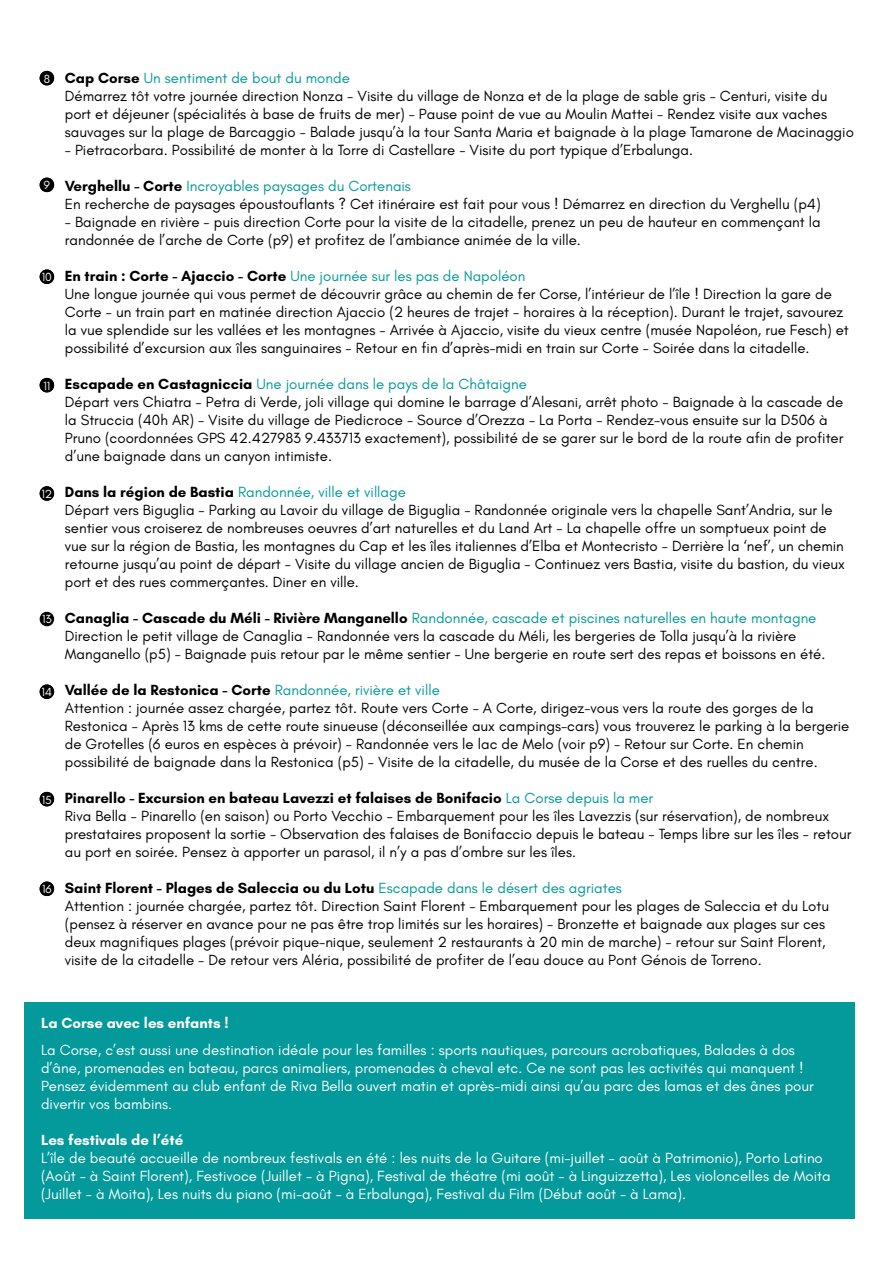
<style>
.page{position:relative;width:893px;height:1263px;background:#fff}
.page>*{position:absolute;margin:0;border:0;box-sizing:border-box;transform-origin:0 0}
.t1{font:15px/18px "Glacial Indifference";color:#000}
.t2{font:15px/18px "Glacial Indifference";color:#fff}
.t3{font:700 15px "Glacial Indifference";color:#fff}
.t4{font:12px "Glacial Indifference";color:#fff}
.s1{font-weight:700}
.s2{color:#04999a}
</style>
<div class="page">
<div style="left:25px;top:1002px;width:830px;height:216px;background:#04999a"></div>
<div style="left:40px;top:71px;width:14px;height:14px;background:#000;border-radius:50%"></div>
<div style="left:40px;top:71px;width:14px;height:14px;border:1px solid #000;border-radius:50%"></div>
<div style="left:40px;top:178px;width:14px;height:14px;background:#000;border-radius:50%"></div>
<div style="left:40px;top:178px;width:14px;height:14px;border:1px solid #000;border-radius:50%"></div>
<div style="left:40px;top:270px;width:14px;height:13px;background:#000;border-radius:50%"></div>
<div style="left:40px;top:270px;width:14px;height:14px;border:1px solid #000;border-radius:50%"></div>
<div style="left:40px;top:612px;width:14px;height:14px;background:#000;border-radius:50%"></div>
<div style="left:40px;top:612px;width:14px;height:14px;border:1px solid #000;border-radius:50%"></div>
<div style="left:40px;top:378px;width:14px;height:14px;background:#000;border-radius:50%"></div>
<div style="left:40px;top:378px;width:14px;height:14px;border:1px solid #000;border-radius:50%"></div>
<div style="left:40px;top:487px;width:14px;height:13px;background:#000;border-radius:50%"></div>
<div style="left:40px;top:486px;width:14px;height:15px;border:1px solid #000;border-radius:50%"></div>
<div style="left:40px;top:685px;width:14px;height:13px;background:#000;border-radius:50%"></div>
<div style="left:40px;top:685px;width:14px;height:14px;border:1px solid #000;border-radius:50%"></div>
<div style="left:40px;top:792px;width:14px;height:14px;background:#000;border-radius:50%"></div>
<div style="left:40px;top:792px;width:14px;height:14px;border:1px solid #000;border-radius:50%"></div>
<div style="left:40px;top:882px;width:14px;height:13px;background:#000;border-radius:50%"></div>
<div style="left:40px;top:882px;width:14px;height:14px;border:1px solid #000;border-radius:50%"></div>
<p class="t4" style="left:44px;top:72px;width:8px">81</p>
<p class="t4" style="left:44px;top:179px;width:8px">9</p>
<p class="t4" style="left:45px;top:179px;width:5px">1</p>
<p class="t4" style="left:42px;top:270px;width:12px">10</p>
<p class="t4" style="left:45px;top:270px;width:5px">1</p>
<p class="t4" style="left:43px;top:379px;width:8px">11</p>
<p class="t4" style="left:45px;top:379px;width:5px">1</p>
<p class="t4" style="left:41px;top:487px;width:12px">12</p>
<p class="t4" style="left:45px;top:487px;width:5px">1</p>
<p class="t4" style="left:42px;top:613px;width:11px">13</p>
<p class="t4" style="left:42px;top:685px;width:12px">14</p>
<p class="t4" style="left:45px;top:685px;width:5px">1</p>
<p class="t4" style="left:42px;top:793px;width:12px">15</p>
<p class="t4" style="left:45px;top:793px;width:5px">1</p>
<p class="t4" style="left:42px;top:882px;width:11px">16</p>
<p class="t4" style="left:45px;top:882px;width:5px">1</p>
<p class="t1" style="left:65px;top:69px;width:791px"><span class="s1">Cap Corse</span> <span class="s2">Un sentiment de bout du monde<br></span>Démarrez tôt votre journée direction Nonza - Visite du village de Nonza et de la plage de sable gris - Centuri, visite du port et déjeuner (spécialités à base de fruits de mer) - Pause point de vue au Moulin Mattei - Rendez visite aux vaches sauvages sur la plage de Barcaggio - Balade jusqu’à la tour Santa Maria et baignade à la plage Tamarone de Macinaggio</p>
<p class="t1" style="left:65px;top:141px;width:630px">- Pietracorbara. Possibilité de monter à la Torre di Castellare - Visite du port typique d’Erbalunga.</p>
<p class="t1" style="left:65px;top:177px;width:757px"><span class="s1">Verghellu - Corte</span> <span class="s2">Incroyables paysages du Cortenais<br></span>En recherche de paysages époustouflants ? Cet itinéraire est fait pour vous ! Démarrez en direction du Verghellu (p4)</p>
<p class="t1" style="left:65px;top:213px;width:757px">- Baignade en rivière - puis direction Corte pour la visite de la citadelle, prenez un peu de hauteur en commençant la randonnée de l’arche de Corte (p9) et profitez de l’ambiance animée de la ville.</p>
<p class="t1" style="left:65px;top:267px;width:785px"><span class="s1">En train : Corte - Ajaccio - Corte</span> <span class="s2">Une journée sur les pas de Napoléon<br></span>Une longue journée qui vous permet de découvrir grâce au chemin de fer Corse, l’intérieur de l’île ! Direction la gare de Corte - un train part en matinée direction Ajaccio (2 heures de trajet - horaires à la réception). Durant le trajet, savourez la vue splendide sur les vallées et les montagnes - Arrivée à Ajaccio, visite du vieux centre (musée Napoléon, rue Fesch) et possibilité d’excursion aux îles sanguinaires - Retour en fin d’après-midi en train sur Corte - Soirée dans la citadelle.</p>
<p class="t1" style="left:65px;top:375px;width:780px"><span class="s1">Escapade en Castagniccia</span> <span class="s2">Une journée dans le pays de la Châtaigne<br></span>Départ vers Chiatra - Petra di Verde, joli village qui domine le barrage d’Alesani, arrêt photo - Baignade à la cascade de la Struccia (40h AR) - Visite du village de Piedicroce - Source d’Orezza - La Porta - Rendez-vous ensuite sur la D506 à Pruno (coordonnées GPS 42.427983 9.433713 exactement), possibilité de se garer sur le bord de la route afin de profiter d’une baignade dans un canyon intimiste.</p>
<p class="t1" style="left:65px;top:483px;width:782px"><span class="s1">Dans la région de Bastia</span> <span class="s2">Randonnée, ville et village<br></span>Départ vers Biguglia - Parking au Lavoir du village de Biguglia - Randonnée originale vers la chapelle Sant’Andria, sur le sentier vous croiserez de nombreuses oeuvres d’art naturelles et du Land Art - La chapelle offre un somptueux point de vue sur la région de Bastia, les montagnes du Cap et les îles italiennes d’Elba et Montecristo - Derrière la ‘nef’, un chemin retourne jusqu’au point de départ - Visite du village ancien de Biguglia - Continuez vers Bastia, visite du bastion, du vieux port et des rues commerçantes. Diner en ville.</p>
<p class="t1" style="left:65px;top:609px;width:762px"><span class="s1">Canaglia - Cascade du Méli - Rivière Manganello</span> <span class="s2">Randonnée, cascade et piscines naturelles en haute montagne<br></span>Direction le petit village de Canaglia - Randonnée vers la cascade du Méli, les bergeries de Tolla jusqu’à la rivière<br>Manganello (p5) - Baignade puis retour par le même sentier - Une bergerie en route sert des repas et boissons en été.</p>
<p class="t1" style="left:65px;top:681px;width:786px"><span class="s1">Vallée de la Restonica - Corte</span> <span class="s2">Randonnée, rivière et ville<br></span>Attention : journée assez chargée, partez tôt. Route vers Corte - A Corte, dirigez-vous vers la route des gorges de la Restonica - Après 13 kms de cette route sinueuse (déconseillée aux campings-cars) vous trouverez le parking à la bergerie de Grotelles (6 euros en espèces à prévoir) - Randonnée vers le lac de Melo (voir p9) - Retour sur Corte. En chemin possibilité de baignade dans la Restonica (p5) - Visite de la citadelle, du musée de la Corse et des ruelles du centre.</p>
<p class="t1" style="left:65px;top:789px;width:788px"><span class="s1">Pinarello - Excursion en bateau Lavezzi et falaises de Bonifacio</span> <span class="s2">La Corse depuis la mer<br></span>Riva Bella - Pinarello (en saison) ou Porto Vecchio - Embarquement pour les îles Lavezzis (sur réservation), de nombreux prestataires proposent la sortie - Observation des falaises de Bonifaccio depuis le bateau - Temps libre sur les îles - retour au port en soirée. Pensez à apporter un parasol, il n’y a pas d’ombre sur les îles.</p>
<p class="t1" style="left:65px;top:879px;width:766px"><span class="s1">Saint Florent - Plages de Saleccia ou du Lotu</span> <span class="s2">Escapade dans le désert des agriates<br></span>Attention : journée chargée, partez tôt. Direction Saint Florent - Embarquement pour les plages de Saleccia et du Lotu (pensez à réserver en avance pour ne pas être trop limités sur les horaires) - Bronzette et baignade aux plages sur ces deux magnifiques plages (prévoir pique-nique, seulement 2 restaurants à 20 min de marche) - retour sur Saint Florent, visite de la citadelle - De retour vers Aléria, possibilité de profiter de l’eau douce au Pont Génois de Torreno.</p>
<p class="t3" style="left:41px;top:1014px;width:189px">La Corse avec les enfants !</p>
<p class="t2" style="left:41px;top:1041px;width:774px">La Corse, c’est aussi une destination idéale pour les familles : sports nautiques, parcours acrobatiques, Balades à dos d’âne, promenades en bateau, parcs animaliers, promenades à cheval etc. Ce ne sont pas les activités qui manquent !<br>Pensez évidemment au club enfant de Riva Bella ouvert matin et après-midi ainsi qu’au parc des lamas et des ânes pour divertir vos bambins.</p>
<p class="t3" style="left:41px;top:1130px;width:144px">Les festivals de l’été</p>
<p class="t2" style="left:41px;top:1149px;width:791px">L’île de beauté accueille de nombreux festivals en été : les nuits de la Guitare (mi-juillet - août à Patrimonio), Porto Latino (Août - à Saint Florent), Festivoce (Juillet - à Pigna), Festival de théatre (mi août - à Linguizzetta), Les violoncelles de Moita (Juillet - à Moita), Les nuits du piano (mi-août - à Erbalunga), Festival du Film (Début août - à Lama).</p>
</div>
